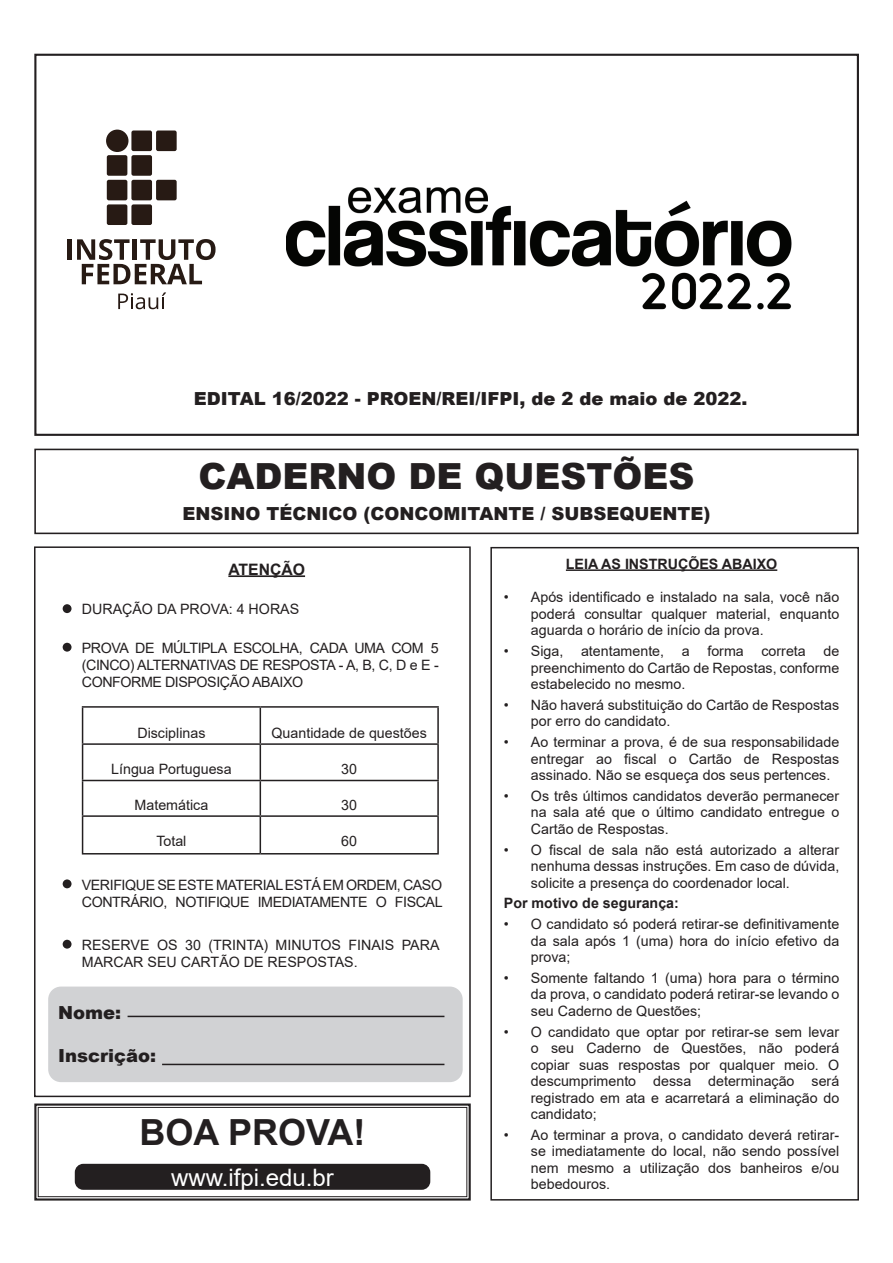
<style>
.page{position:relative;width:893px;height:1263px;background:#fff}
.page>*{position:absolute;margin:0;border:0;box-sizing:border-box;transform-origin:0 0}
.t1{font:900 36px "Arial";color:#231f20}
.t2{font:700 36px "Arial";color:#231f20}
.t3{font:24px "Arial";color:#fff}
.t4{font:900 18px "Arial";color:#231f20}
.t5{font:700 15.75px "Arial";color:#231f20}
.t6{font:14.25px/16.5px "Arial";color:#231f20;text-align:justify}
.t7{font:14.25px/17.1px "Arial";letter-spacing:-.03em;color:#231f20}
.t8{font:700 14.25px "Arial";color:#231f20}
</style>
<div class="page">
<div style="left:34px;top:54px;width:825px;height:382px;border:2px solid #231f20"></div>
<div style="left:34px;top:449px;width:825px;height:85px;border:2px solid #231f20"></div>
<hr style="left:566px;top:569px;width:211px;height:2px;background:#231f20">
<div style="left:34px;top:546px;width:437px;height:551px;border:2px solid #231f20"></div>
<div style="left:490px;top:547px;width:369px;height:653px;border:2px solid #231f20"></div>
<hr style="left:228px;top:575px;width:77px;height:2px;background:#231f20">
<div style="left:63px;top:604px;width:9px;height:9px;background:#231f20;border-radius:50%"></div>
<div style="left:63px;top:643px;width:9px;height:9px;background:#231f20;border-radius:50%"></div>
<div style="left:63px;top:879px;width:9px;height:9px;background:#231f20;border-radius:50%"></div>
<div style="left:63px;top:940px;width:9px;height:9px;background:#231f20;border-radius:50%"></div>
<hr style="left:82px;top:706px;width:178px;height:2px;background:#231f20">
<hr style="left:82px;top:708px;width:1px;height:35px;background:#231f20">
<hr style="left:260px;top:706px;width:179px;height:2px;background:#231f20">
<hr style="left:260px;top:708px;width:1px;height:35px;background:#231f20">
<hr style="left:437px;top:708px;width:2px;height:35px;background:#231f20">
<hr style="left:82px;top:743px;width:178px;height:2px;background:#231f20">
<hr style="left:82px;top:745px;width:1px;height:35px;background:#231f20">
<hr style="left:260px;top:743px;width:179px;height:2px;background:#231f20">
<hr style="left:260px;top:745px;width:1px;height:35px;background:#231f20">
<hr style="left:437px;top:745px;width:2px;height:35px;background:#231f20">
<hr style="left:82px;top:780px;width:178px;height:1px;background:#231f20">
<hr style="left:82px;top:781px;width:1px;height:34px;background:#231f20">
<hr style="left:260px;top:780px;width:179px;height:1px;background:#231f20">
<hr style="left:260px;top:781px;width:1px;height:34px;background:#231f20">
<hr style="left:437px;top:781px;width:2px;height:34px;background:#231f20">
<hr style="left:82px;top:815px;width:178px;height:2px;background:#231f20">
<hr style="left:82px;top:817px;width:1px;height:36px;background:#231f20">
<hr style="left:260px;top:815px;width:179px;height:2px;background:#231f20">
<hr style="left:260px;top:817px;width:1px;height:36px;background:#231f20">
<hr style="left:437px;top:817px;width:2px;height:36px;background:#231f20">
<hr style="left:82px;top:853px;width:178px;height:1px;background:#231f20">
<hr style="left:260px;top:853px;width:179px;height:1px;background:#231f20">
<div style="left:48px;top:986px;width:415px;height:96px;background:#d1d2d4;border-radius:13px"></div>
<svg style="left:34px;top:1103px;width:437px;height:98px"></svg>
<div style="left:38px;top:1107px;width:429px;height:90px;border:1px solid #231f20"></div>
<div style="left:75px;top:1164px;width:355px;height:26px;background:#231f20;border-radius:9px"></div>
<hr style="left:128px;top:1016px;width:316px;height:1px;background:#231f20">
<hr style="left:162px;top:1064px;width:282px;height:1px;background:#231f20">
<svg style="left:118px;top:292px;width:48px;height:17px"></svg>
<div style="left:131px;top:130px;width:21px;height:21px;background:#271a14;border-radius:2px"></div>
<div style="left:156px;top:130px;width:21px;height:21px;background:#271a14;border-radius:2px"></div>
<div style="left:156px;top:180px;width:21px;height:20px;background:#271a14;border-radius:2px"></div>
<div style="left:107px;top:155px;width:20px;height:21px;background:#271a14;border-radius:2px"></div>
<div style="left:131px;top:155px;width:21px;height:21px;background:#271a14;border-radius:2px"></div>
<div style="left:107px;top:180px;width:20px;height:20px;background:#271a14;border-radius:2px"></div>
<div style="left:131px;top:180px;width:21px;height:20px;background:#271a14;border-radius:2px"></div>
<div style="left:107px;top:204px;width:20px;height:21px;background:#271a14;border-radius:2px"></div>
<div style="left:131px;top:204px;width:21px;height:21px;background:#271a14;border-radius:2px"></div>
<div style="left:106px;top:130px;width:22px;height:22px;background:#271a14;border-radius:50%"></div>
<hr style="left:68px;top:239px;width:4px;height:21px;background:#271a14">
<svg style="left:77px;top:239px;width:139px;height:45px"></svg>
<img style="left:286px;top:187px;width:506px;height:122px">
<p class="t4" style="left:194px;top:385px;width:555px">EDITAL 16/2022 - PROEN/REI/IFPI, de 2 de maio de 2022.</p>
<h1 class="t1" style="left:198px;top:450px;width:497px">CADERNO DE QUESTÕES</h1>
<p class="t4" style="left:183px;top:501px;width:529px">ENSINO TÉCNICO (CONCOMITANTE / SUBSEQUENTE)</p>
<p class="t5" style="left:228px;top:558px;width:78px">ATENÇÃO</p>
<p class="t6" style="left:82px;top:600px;width:219px">DURAÇÃO DA PROVA: 4 HORAS</p>
<p class="t6" style="left:82px;top:639px;width:358px;line-height:17.1px">PROVA DE MÚLTIPLA ESCOLHA, CADA UMA COM 5 (CINCO) ALTERNATIVAS DE RESPOSTA - A, B, C, D e E - CONFORME DISPOSIÇÃO ABAIXO</p>
<p class="t6" style="left:137px;top:725px;width:70px">Disciplinas</p>
<p class="t6" style="left:272px;top:725px;width:157px">Quantidade de questões</p>
<p class="t6" style="left:111px;top:761px;width:122px">Língua Portuguesa</p>
<p class="t6" style="left:341px;top:761px;width:17px">30</p>
<p class="t6" style="left:135px;top:797px;width:75px">Matemática</p>
<p class="t6" style="left:341px;top:797px;width:17px">30</p>
<p class="t6" style="left:156px;top:833px;width:32px">Total</p>
<p class="t6" style="left:341px;top:833px;width:17px">60</p>
<p class="t7" style="left:82px;top:876px;width:362px">VERIFIQUE SE ESTE MATERIAL ESTÁ EM ORDEM, CASO<br>CONTRÁRIO, NOTIFIQUE IMEDIATAMENTE O FISCAL</p>
<p class="t6" style="left:82px;top:936px;width:359px;line-height:17.1px">RESERVE OS 30 (TRINTA) MINUTOS FINAIS PARA<br>MARCAR SEU CARTÃO DE RESPOSTAS.</p>
<p class="t4" style="left:58px;top:1000px;width:65px">Nome:</p>
<p class="t4" style="left:58px;top:1043px;width:100px">Inscrição:</p>
<h1 class="t2" style="left:140px;top:1107px;width:227px">BOA PROVA!</h1>
<h2 class="t3" style="left:171px;top:1160px;width:164px">www.ifpi.edu.br</h2>
<p class="t8" style="left:566px;top:554px;width:213px">LEIA AS INSTRUÇÕES ABAIXO</p>
<p class="t6" style="left:531px;top:589px;width:310px;text-indent:-27px">• Após identificado e instalado na sala, você não poderá consultar qualquer material, enquanto aguarda o horário de início da prova.</p>
<p class="t6" style="left:531px;top:643px;width:310px;text-indent:-27px">• Siga, atentamente, a forma correta de preenchimento do Cartão de Repostas, conforme estabelecido no mesmo.</p>
<p class="t6" style="left:531px;top:696px;width:310px;text-indent:-27px">• Não haverá substituição do Cartão de Respostas por erro do candidato.</p>
<p class="t6" style="left:531px;top:734px;width:310px;text-indent:-27px">• Ao terminar a prova, é de sua responsabilidade entregar ao fiscal o Cartão de Respostas assinado. Não se esqueça dos seus pertences.</p>
<p class="t6" style="left:531px;top:787px;width:310px;text-indent:-27px">• Os três últimos candidatos deverão permanecer na sala até que o último candidato entregue o Cartão de Respostas.</p>
<p class="t6" style="left:531px;top:841px;width:310px;text-indent:-27px">• O fiscal de sala não está autorizado a alterar nenhuma dessas instruções. Em caso de dúvida, solicite a presença do coordenador local.</p>
<p class="t8" style="left:504px;top:893px;width:177px">Por motivo de segurança:</p>
<p class="t6" style="left:531px;top:916px;width:310px;text-indent:-27px">• O candidato só poderá retirar-se definitivamente da sala após 1 (uma) hora do início efetivo da prova;</p>
<p class="t6" style="left:531px;top:969px;width:310px;text-indent:-27px">• Somente faltando 1 (uma) hora para o término da prova, o candidato poderá retirar-se levando o seu Caderno de Questões;</p>
<p class="t6" style="left:531px;top:1023px;width:310px;text-indent:-27px">• O candidato que optar por retirar-se sem levar o seu Caderno de Questões, não poderá copiar suas respostas por qualquer meio. O descumprimento dessa determinação será registrado em ata e acarretará a eliminação do candidato;</p>
<p class="t6" style="left:531px;top:1126px;width:310px;text-indent:-27px">• Ao terminar a prova, o candidato deverá retirar&shy;se imediatamente do local, não sendo possível nem mesmo a utilização dos banheiros e/ou bebedouros.</p>
</div>
